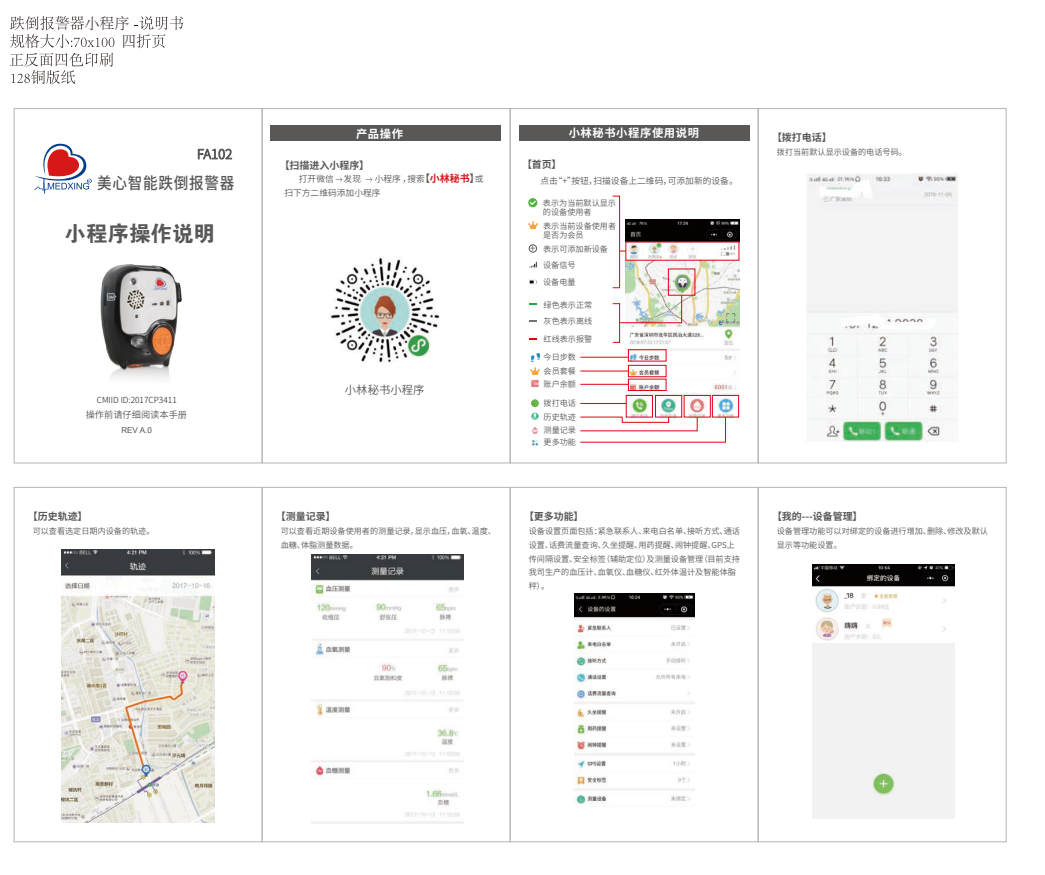
<style>
.page{position:relative;width:1045px;height:875px;background:#fff}
.page>*{position:absolute;margin:0;border:0;box-sizing:border-box;transform-origin:0 0}
.t1{font:21.5px "FZDHTK GBK1 0";color:#595857}
.t2{font:500 16.38px "Source Han Sans CN";letter-spacing:.05em;color:#595857;scale:.89 1}
.t3{font:300 15px "Adobe Song Std";color:#231916}
.t4{font:700 11.38px "Source Han Sans CN";letter-spacing:.05em;color:#fff}
.t5{font:11.38px "Source Han Sans CN";color:#595857}
.t6{font:10.62px "Source Han Sans CN";color:#595857}
.t7{font:700 10px "Source Han Sans CN";color:#595857}
.t8{font:9.25px "Source Han Sans CN";color:#595857}
.t9{font:8.75px/13.8px "Source Han Sans CN";color:#595857}
.t10{font:300 8.38px "Source Han Sans CN";color:#231916}
.t11{font:8.12px/13.8px "Source Han Sans CN";color:#595857}
.t12{font:8.12px "Arial";color:#595857}
.s1{font-weight:700;font-size:10px}
.s2{font-weight:700;font-size:10px;color:#d71819}
</style>
<div class="page">
<div style="left:758px;top:108px;width:248px;height:355px;border:1px solid #b5b5b6"></div>
<div style="left:14px;top:487px;width:248px;height:355px;border:1px solid #b5b5b6"></div>
<div style="left:262px;top:487px;width:248px;height:355px;border:1px solid #b5b5b6"></div>
<div style="left:510px;top:487px;width:248px;height:355px;border:1px solid #b5b5b6"></div>
<div style="left:758px;top:487px;width:248px;height:355px;border:1px solid #b5b5b6"></div>
<div style="left:262px;top:108px;width:248px;height:355px;border:1px solid #b5b5b6"></div>
<svg style="left:134px;top:16px;width:49px;height:32px"></svg>
<svg style="left:10px;top:16px;width:104px;height:68px"></svg>
<div style="left:14px;top:108px;width:248px;height:355px;border:1px solid #b5b5b6"></div>
<svg style="left:34px;top:143px;width:58px;height:51px"></svg>
<svg style="left:198px;top:148px;width:34px;height:12px"></svg>
<img style="left:100px;top:264px;width:82px;height:115px">
<svg style="left:336px;top:177px;width:7px;height:5px"></svg>
<svg style="left:365px;top:177px;width:8px;height:5px"></svg>
<div style="left:270px;top:125px;width:230px;height:16px;background:#595857"></div>
<img style="left:807px;top:173px;width:151px;height:269px">
<img style="left:61px;top:549px;width:154px;height:273px">
<img style="left:574px;top:594px;width:120px;height:210px">
<img style="left:812px;top:565px;width:143px;height:253px">
<img style="left:330px;top:256px;width:110px;height:107px">
<img style="left:311px;top:554px;width:153px;height:270px">
<div style="left:510px;top:108px;width:248px;height:355px;border:1px solid #b5b5b6"></div>
<div style="left:612px;top:196px;width:8px;height:92px;border:1px solid #e60013"></div>
<div style="left:519px;top:125px;width:230px;height:16px;background:#595857"></div>
<img style="left:626px;top:219px;width:113px;height:200px">
<div style="left:628px;top:349px;width:39px;height:13px;border:1px solid #e60013"></div>
<div style="left:628px;top:365px;width:39px;height:12px;border:1px solid #e60013"></div>
<div style="left:628px;top:379px;width:39px;height:12px;border:1px solid #e60013"></div>
<div style="left:626px;top:395px;width:27px;height:22px;border:1px solid #e60013"></div>
<div style="left:655px;top:395px;width:27px;height:22px;border:1px solid #e60013"></div>
<div style="left:684px;top:395px;width:27px;height:22px;border:1px solid #e60013"></div>
<div style="left:712px;top:395px;width:27px;height:22px;border:1px solid #e60013"></div>
<svg style="left:528px;top:199px;width:9px;height:7px"></svg>
<svg style="left:528px;top:221px;width:10px;height:8px"></svg>
<div style="left:529px;top:245px;width:8px;height:7px;border:1px solid #595857;border-radius:50%"></div>
<svg style="left:529px;top:261px;width:8px;height:7px"></svg>
<svg style="left:529px;top:279px;width:8px;height:6px"></svg>
<div style="left:612px;top:303px;width:8px;height:40px;border:1px solid #e60013"></div>
<svg style="left:530px;top:353px;width:10px;height:34px"></svg>
<svg style="left:532px;top:414px;width:6px;height:4px"></svg>
<svg style="left:531px;top:400px;width:7px;height:7px"></svg>
<img style="left:531px;top:418px;width:8px;height:16px">
<svg style="left:533px;top:429px;width:4px;height:3px"></svg>
<svg style="left:532px;top:440px;width:6px;height:6px"></svg>
<hr style="left:580px;top:357px;width:48px;height:1px;background:#e60013">
<hr style="left:580px;top:370px;width:48px;height:1px;background:#e60013">
<hr style="left:580px;top:384px;width:48px;height:1px;background:#e60013">
<hr style="left:580px;top:403px;width:46px;height:1px;background:#e60013">
<svg style="left:580px;top:416px;width:146px;height:27px"></svg>
<img style="left:619px;top:268px;width:77px;height:56px">
<h3 class="t3" style="left:84px;top:15px;width:46px">小程序</h3>
<h3 class="t3" style="left:121px;top:33px;width:16px">四</h3>
<h2 class="t2" style="left:97px;top:173px;width:156px">美心智能跌倒报警器</h2>
<h1 class="t1" style="left:65px;top:221px;width:152px">小程序操作说明</h1>
<p class="t10" style="left:97px;top:395px;width:82px">CMIID ID:2017CP3411</p>
<p class="t8" style="left:86px;top:409px;width:103px">操作前请仔细阅读本手册</p>
<p class="t12" style="left:121px;top:425px;width:32px">REV A.0</p>
<p class="t7" style="left:28px;top:511px;width:61px">【历史轨迹】</p>
<p class="t11" style="left:33px;top:524px;width:123px">可以查看选定日期内设备的轨迹。</p>
<h3 class="t4" style="left:356px;top:127px;width:49px">产品操作</h3>
<p class="t7" style="left:280px;top:159px;width:91px">【扫描进入小程序】</p>
<p class="t9" style="left:299px;top:173px;width:64px">打开微信 发现</p>
<p class="t9" style="left:284px;top:173px;width:201px;text-indent:90px">小程序 ，搜索<span class="s1">【</span><span class="s2">小林秘书</span><span class="s1">】</span>或扫下方二维码添加小程序</p>
<h3 class="t4" style="left:569px;top:127px;width:132px">小林秘书小程序使用说明</h3>
<p class="t7" style="left:522px;top:158px;width:41px">【首页】</p>
<p class="t11" style="left:543px;top:199px;width:75px;line-height:8.8px">表示为当前默认显示的设备使用者</p>
<p class="t11" style="left:543px;top:222px;width:75px;line-height:8.8px">表示当前设备使用者是否为会员</p>
<p class="t11" style="left:543px;top:242px;width:66px">表示可添加新设备</p>
<p class="t9" style="left:541px;top:174px;width:199px">点击“+”按钮，扫描设备上二维码，可添加新的设备。</p>
<h3 class="t6" style="left:530px;top:242px;width:7px">+</h3>
<p class="t7" style="left:772px;top:132px;width:61px">【拨打电话】</p>
<p class="t11" style="left:777px;top:145px;width:132px">拨打当前默认显示设备的电话号码。</p>
<p class="t11" style="left:543px;top:256px;width:34px;line-height:17.6px">设备信号设备电量</p>
<p class="t11" style="left:544px;top:298px;width:50px">绿色表示正常</p>
<p class="t11" style="left:544px;top:333px;width:50px">红线表示报警</p>
<p class="t11" style="left:544px;top:315px;width:50px">灰色表示离线</p>
<h3 class="t5" style="left:345px;top:384px;width:81px">小林秘书小程序</h3>
<p class="t11" style="left:544px;top:351px;width:34px;line-height:13.1px;text-align:justify">今日步数会员套餐账户余额</p>
<p class="t11" style="left:544px;top:397px;width:34px;line-height:13.1px;text-align:justify">拨打电话历史轨迹测量记录</p>
<p class="t11" style="left:544px;top:435px;width:34px">更多功能</p>
<p class="t7" style="left:276px;top:511px;width:61px">【测量记录】</p>
<p class="t11" style="left:281px;top:524px;width:217px">可以查看近期设备使用者的测量记录，显示血压，血氧、温度、血糖、体脂测量数据。</p>
<p class="t7" style="left:524px;top:511px;width:61px">【更多功能】</p>
<p class="t11" style="left:529px;top:524px;width:213px">设备设置页面包括：紧急联系人、来电白名单、接听方式、通话设置、话费流量查询、久坐提醒、用药提醒、闹钟提醒、GPS上传间隔设置、安全标签（辅助定位）及测量设备管理（目前支持我司生产的血压计、血氧仪、血糖仪、红外体温计及智能体脂秤）。</p>
<p class="t7" style="left:772px;top:511px;width:92px">【我的---设备管理】</p>
<p class="t11" style="left:777px;top:524px;width:213px">设备管理功能可以对绑定的设备进行增加、删除、修改及默认显示等功能设置。</p>
</div>
